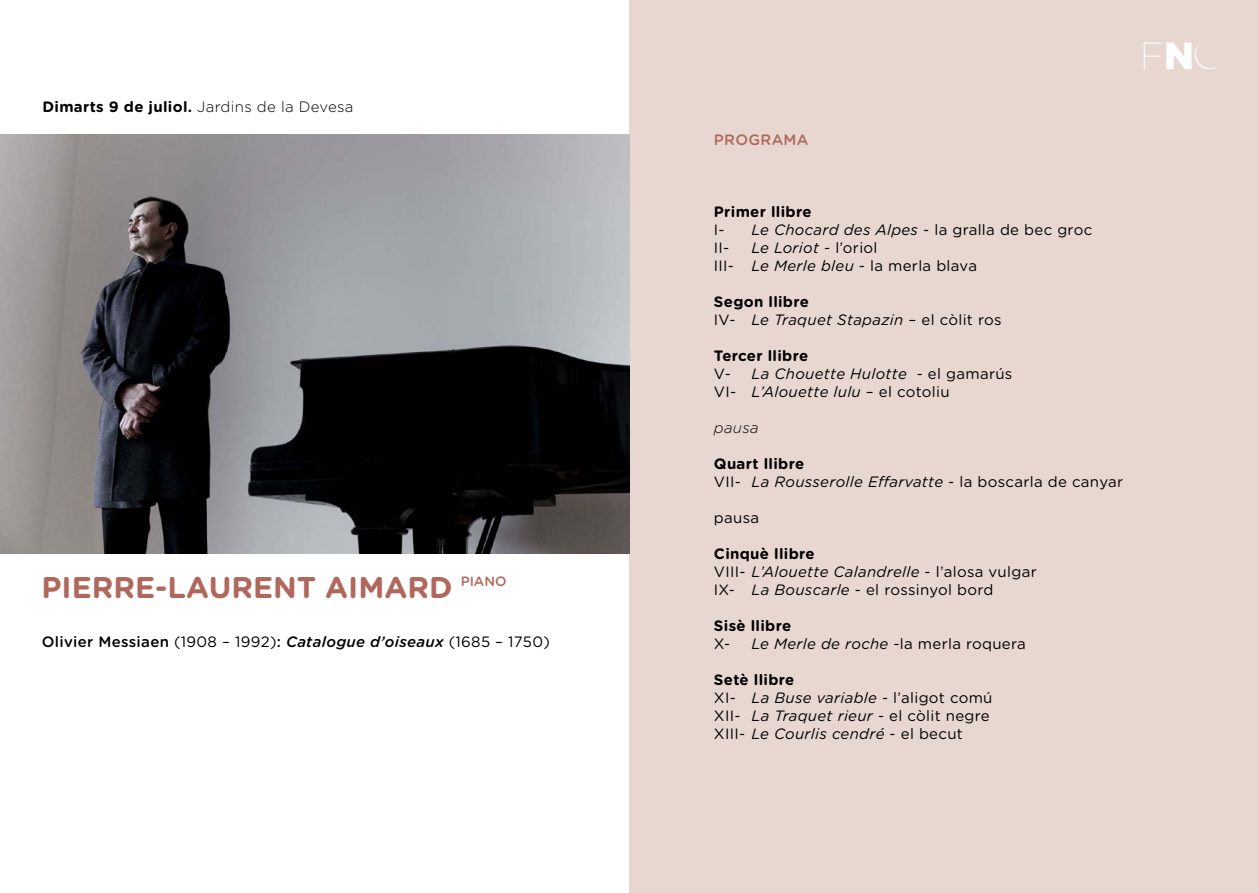
<style>
.page{position:relative;width:1259px;height:893px;background:#fff}
.page>*{position:absolute;margin:0;border:0;box-sizing:border-box;transform-origin:0 0}
.t1{font:700 30px "Gotham Rounded";color:#b0685c}
.t2{font:15px/18px "Gotham Rounded";letter-spacing:.02em;color:#000}
.t3{font:italic 15px/18px "Gotham Rounded";letter-spacing:.02em;color:#000}
.t4{font:700 15px "Gotham Rounded";letter-spacing:.02em;color:#000}
.t5{font:500 15px "Gotham Rounded";letter-spacing:.02em;color:#b0685c}
.t6{font:italic 300 15px "Gotham Rounded";letter-spacing:.02em;color:#000}
.t7{font:500 13.5px "Gotham Rounded";color:#b0685c}
.s1{font-weight:300}
.s2{font-weight:500}
.s3{font-weight:500;font-style:italic}
.s4{font-style:italic}
.s5{font-weight:700;font-style:normal}
.s6{font-style:normal}
.s7{font-weight:700}
</style>
<div class="page">
<div style="left:629px;top:0;width:630px;height:893px;background:#e8d6d0"></div>
<img style="left:0;top:134px;width:629px;height:420px">
<svg style="left:1143px;top:43px;width:74px;height:26px"></svg>
<p class="t4" style="left:43px;top:96px;width:312px">Dimarts 9 de juliol. <span class="s1">Jardins de la Devesa</span></p>
<h1 class="t1" style="left:42px;top:566px;width:412px">Pierre-Laurent Aimard</h1>
<p class="t7" style="left:461px;top:572px;width:47px">PIANO</p>
<p class="t2" style="left:42px;top:632px;width:509px"><span class="s2">Olivier Messiaen</span> (1908 – 1992)<span class="s2">:</span> <span class="s3">Catalogue d’oiseaux</span> (1685 – 1750)</p>
<p class="t5" style="left:714px;top:129px;width:96px">PROGRAMA</p>
<p class="t4" style="left:714px;top:201px;width:99px">Primer llibre</p>
<p class="t2" style="left:714px;top:220px;width:12px">I-</p>
<p class="t2" style="left:751px;top:220px;width:342px"><span class="s4">Le Chocard des Alpes</span> - la gralla de bec groc</p>
<p class="t2" style="left:714px;top:238px;width:17px">II-</p>
<p class="t2" style="left:714px;top:238px;width:264px;text-indent:38px"><span class="s4">Le Loriot</span> - l’oriol<br>III- <span class="s4">Le Merle bleu</span> - la merla blava</p>
<p class="t3" style="left:714px;top:292px;width:289px"><span class="s5">Segon llibre<br></span><span class="s6">IV-</span> Le Traquet Stapazin <span class="s6">– el còlit ros</span></p>
<p class="t4" style="left:714px;top:345px;width:96px">Tercer llibre</p>
<p class="t2" style="left:714px;top:364px;width:18px">V-</p>
<p class="t3" style="left:714px;top:364px;width:300px;text-indent:38px">La Chouette Hulotte <span class="s6">- el gamarús<br>VI-</span> L’Alouette lulu <span class="s6">– el cotoliu</span></p>
<p class="t6" style="left:714px;top:418px;width:46px">pausa</p>
<p class="t2" style="left:714px;top:454px;width:411px"><span class="s7">Quart llibre<br></span>VII- <span class="s4">La Rousserolle Effarvatte</span> - la boscarla de canyar</p>
<p class="t2" style="left:714px;top:508px;width:47px">pausa</p>
<p class="t2" style="left:714px;top:544px;width:324px"><span class="s7">Cinquè llibre<br></span>VIII- <span class="s4">L’Alouette Calandrelle</span> - l’alosa vulgar<br>IX- <span class="s4">La Bouscarle</span> - el rossinyol bord</p>
<p class="t4" style="left:714px;top:615px;width:79px">Sisè llibre</p>
<p class="t2" style="left:714px;top:634px;width:18px">X-</p>
<p class="t2" style="left:751px;top:634px;width:276px"><span class="s4">Le Merle de roche</span> -la merla roquera</p>
<p class="t2" style="left:714px;top:670px;width:280px"><span class="s7">Setè llibre<br></span>XI- <span class="s4">La Buse variable</span> - l’aligot comú<br>XII- <span class="s4">La Traquet rieur</span> - el còlit negre<br>XIII- <span class="s4">Le Courlis cendré</span> - el becut</p>
</div>
